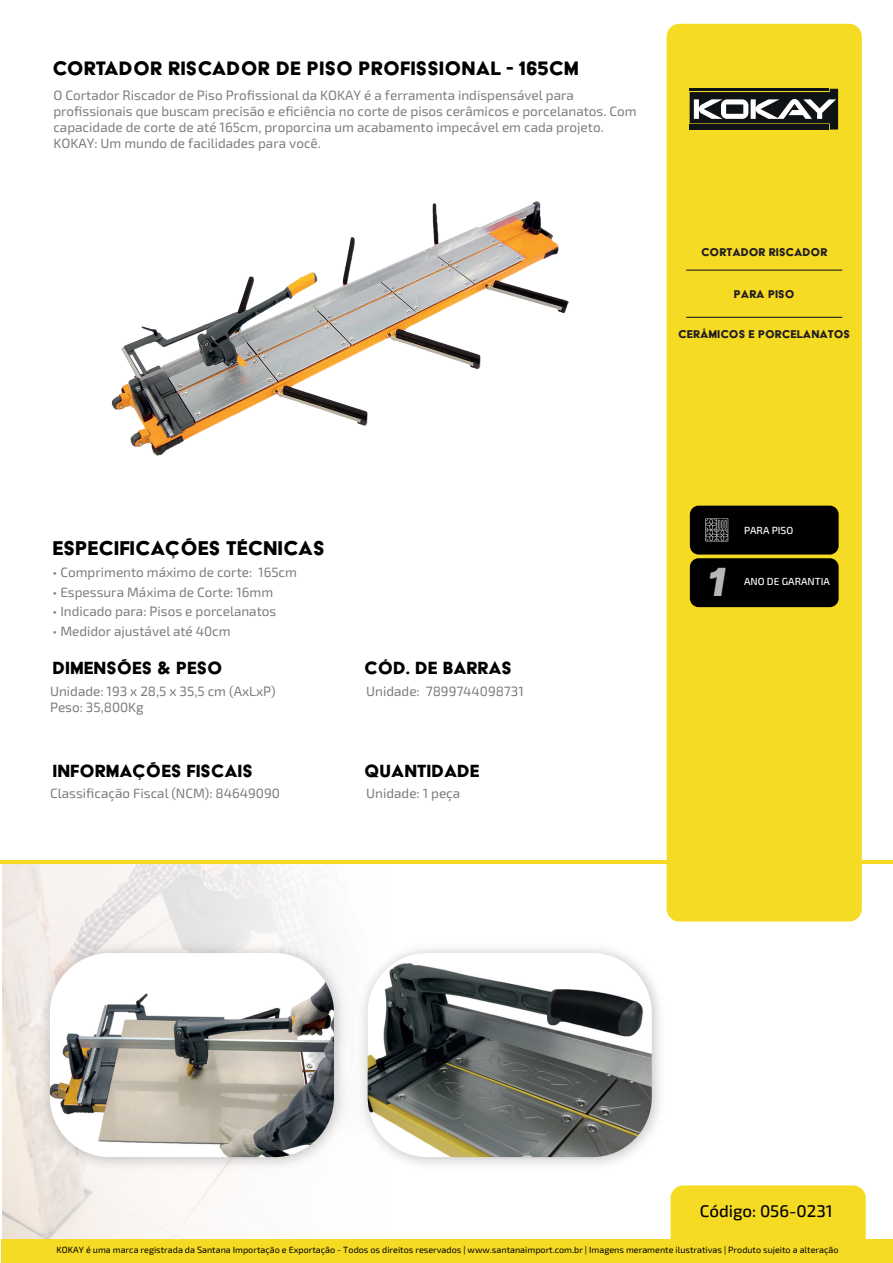
<style>
.page{position:relative;width:893px;height:1263px;background:#fff}
.page>*{position:absolute;margin:0;border:0;box-sizing:border-box;transform-origin:0 0}
.t1{font:italic 800 40.35px "Articulat CF";color:#b6b8b8}
.t2{font:22.95px "Acier BAT Text Solid";color:#000001}
.t3{font:22.5px "Acier BAT Text Solid";letter-spacing:.005em;color:#000001}
.t4{font:20.4px "Acier BAT Text Solid";color:#000001}
.t5{font:500 16.95px "Exo 2";color:#000001}
.t6{font:13.5px/16.2px "Exo 2";color:#7b7e7f}
.t7{font:13.5px/16.5px "Exo 2";color:#797d7f}
.t8{font:13.05px "Acier BAT Text Solid";color:#231f20}
.t9{font:500 10.2px "Exo 2";color:#fff}
.t10{font:9px "Exo 2";color:#000001}
</style>
<div class="page">
<svg style="left:3px;top:864px;width:311px;height:375px"></svg>
<div style="left:671px;top:1185px;width:195px;height:54px;background:#f6db24"></div>
<div style="left:667px;top:24px;width:195px;height:897px;background:#f6db24;border-radius:13px"></div>
<hr style="left:1px;top:860px;width:892px;height:3px;background:#f6db24">
<hr style="left:689px;top:127px;width:140px;height:3px;background:#101315">
<hr style="left:689px;top:124px;width:140px;height:3px;background:#101315">
<hr style="left:689px;top:89px;width:140px;height:2px;background:#101315">
<svg style="left:690px;top:89px;width:148px;height:41px"></svg>
<div style="left:1px;top:1239px;width:892px;height:23px;background:#f6db24"></div>
<hr style="left:686px;top:270px;width:156px;height:1px;background:#231f20">
<hr style="left:686px;top:317px;width:156px;height:1px;background:#231f20">
<div style="left:690px;top:558px;width:149px;height:49px;background:#000001;border-radius:9px"></div>
<div style="left:690px;top:506px;width:149px;height:48px;background:#000001;border-radius:9px"></div>
<svg style="left:705px;top:518px;width:23px;height:23px"></svg>
<img style="left:111px;top:201px;width:458px;height:255px">
<img style="left:33px;top:936px;width:312px;height:240px">
<img style="left:50px;top:953px;width:284px;height:204px">
<img style="left:361px;top:948px;width:299px;height:217px">
<img style="left:368px;top:953px;width:284px;height:204px">
<h3 class="t3" style="left:52px;top:56px;width:528px">CORTADOR RISCADOR DE PISO PROFISSIONAL - 165CM</h3>
<p class="t6" style="left:53px;top:86px;width:585px">O Cortador Riscador de Piso Profissional da KOKAY é a ferramenta indispensável para profissionais que buscam precisão e eficiência no corte de pisos cerâmicos e porcelanatos. Com capacidade de corte de até 165cm, proporcina um acabamento impecável em cada projeto.<br>KOKAY: Um mundo de facilidades para você.</p>
<p class="t8" style="left:701px;top:245px;width:128px">CORTADOR RISCADOR</p>
<p class="t8" style="left:734px;top:287px;width:62px">PARA PISO</p>
<p class="t8" style="left:678px;top:327px;width:173px">CERÂMICOS E PORCELANATOS</p>
<p class="t9" style="left:744px;top:523px;width:51px">PARA PISO</p>
<h2 class="t2" style="left:52px;top:536px;width:274px">ESPECIFICAÇÕES TÉCNICAS</h2>
<p class="t6" style="left:52px;top:564px;width:246px">• Comprimento máximo de corte: 165cm</p>
<p class="t6" style="left:52px;top:583px;width:222px">• Espessura Máxima de Corte: 16mm</p>
<p class="t6" style="left:52px;top:603px;width:225px">• Indicado para: Pisos e porcelanatos</p>
<p class="t6" style="left:52px;top:622px;width:180px">• Medidor ajustável até 40cm</p>
<h1 class="t1" style="left:707px;top:552px;width:20px">1</h1>
<p class="t9" style="left:744px;top:574px;width:87px">ANO DE GARANTIA</p>
<h3 class="t4" style="left:52px;top:657px;width:172px">DIMENSÕES &amp; PESO</h3>
<h3 class="t4" style="left:364px;top:657px;width:149px">CÓD. DE BARRAS</h3>
<p class="t7" style="left:50px;top:682px;width:227px">Unidade: 193 x 28,5 x 35,5 cm (AxLxP)<br>Peso: 35,800Kg</p>
<p class="t7" style="left:366px;top:682px;width:159px">Unidade: 7899744098731</p>
<h3 class="t4" style="left:52px;top:760px;width:202px">INFORMAÇÕES FISCAIS</h3>
<h3 class="t4" style="left:364px;top:760px;width:117px">QUANTIDADE</h3>
<p class="t7" style="left:50px;top:784px;width:231px">Classificação Fiscal (NCM): 84649090</p>
<p class="t7" style="left:366px;top:784px;width:95px">Unidade: 1 peça</p>
<p class="t5" style="left:700px;top:1199px;width:134px">Código: 056-0231</p>
<p class="t10" style="left:57px;top:1244px;width:783px">KOKAY é uma marca registrada da Santana Importação e Exportação - Todos os direitos reservados | www.santanaimport.com.br | Imagens meramente ilustrativas | Produto sujeito a alteração</p>
</div>
